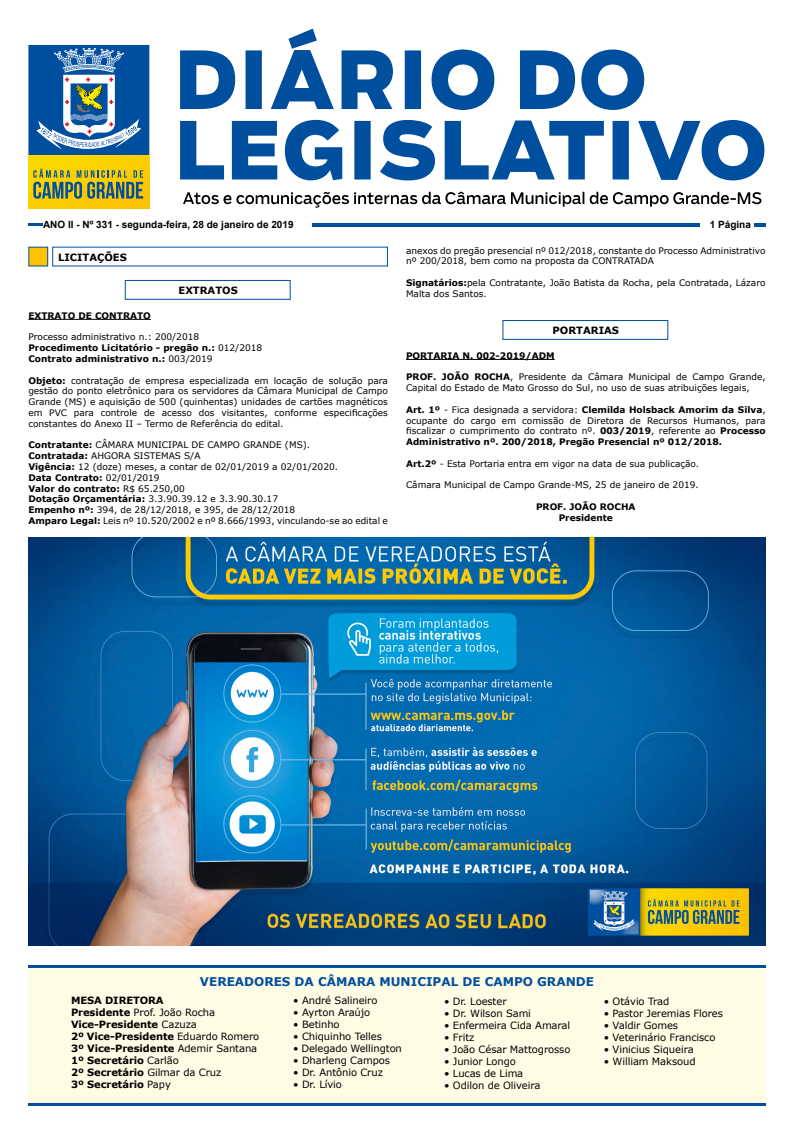
<style>
.page{position:relative;width:794px;height:1134px;background:#fff}
.page>*{position:absolute;margin:0;border:0;box-sizing:border-box;transform-origin:0 0}
.t1{font:700 12px "Verdana";color:#004f9f}
.t2{font:10px "Verdana";letter-spacing:-.01em;color:#000}
.t3{font:700 10px/12px "Verdana";letter-spacing:-.01em;color:#000}
.t4{font:700 10px "Arial";color:#000}
.t5{font:9px/10.8px "Verdana";color:#000}
.t6{font:700 9px/10.8px "Verdana";color:#000}
.s1{font-weight:400}
.s2{font-weight:700}
</style>
<div class="page">
<svg style="left:180px;top:29px;width:584px;height:151px"></svg>
<svg style="left:183px;top:192px;width:578px;height:16px"></svg>
<div style="left:29px;top:155px;width:120px;height:53px;background:#fcd000"></div>
<svg style="left:33px;top:169px;width:110px;height:30px"></svg>
<svg style="left:28px;top:45px;width:121px;height:110px;background:#3e77ae"></svg>
<hr style="left:28px;top:223px;width:14px;height:3px;background:#004f9f">
<hr style="left:312px;top:223px;width:388px;height:3px;background:#004f9f">
<svg style="left:754px;top:223px;width:11px;height:3px"></svg>
<div style="left:28px;top:965px;width:737px;height:138px;background:#fffce5"></div>
<hr style="left:28px;top:965px;width:737px;height:3px;background:#004f9f">
<hr style="left:28px;top:1103px;width:737px;height:3px;background:#004f9f">
<div style="left:28px;top:247px;width:20px;height:19px;background:#fdc300"></div>
<div style="left:125px;top:280px;width:166px;height:20px;background:#fff;border:1px solid #004f9f"></div>
<hr style="left:28px;top:319px;width:123px;height:1px;background:#000">
<hr style="left:406px;top:359px;width:149px;height:1px;background:#000">
<div style="left:502px;top:320px;width:166px;height:20px;background:#fff;border:1px solid #004f9f"></div>
<img style="left:28px;top:538px;width:737px;height:408px">
<p class="t4" style="left:43px;top:218px;width:252px">ANO II - Nº 331 - segunda-feira, 28 de janeiro de 2019</p>
<p class="t4" style="left:710px;top:218px;width:43px">1 Página</p>
<p class="t3" style="left:58px;top:251px;width:70px">LICITAÇÕES</p>
<p class="t3" style="left:178px;top:284px;width:61px">EXTRATOS</p>
<p class="t6" style="left:28px;top:310px;width:124px">EXTRATO DE CONTRATO</p>
<p class="t6" style="left:28px;top:331px;width:235px"><span class="s1">Processo administrativo n.: 200/2018<br></span>Procedimento Licitatório - pregão n.: <span class="s1">012/2018<br></span>Contrato administrativo n.: <span class="s1">003/2019</span></p>
<p class="t5" style="left:28px;top:375px;width:361px;text-align:justify"><span class="s2">Objeto:</span> contratação de empresa especializada em locação de solução para gestão do ponto eletrônico para os servidores da Câmara Municipal de Campo Grande (MS) e aquisição de 500 (quinhentas) unidades de cartões magnéticos em PVC para controle de acesso dos visitantes, conforme especificações constantes do Anexo II – Termo de Referência do edital.</p>
<p class="t5" style="left:28px;top:440px;width:361px"><span class="s2">Contratante:</span> CÂMARA MUNICIPAL DE CAMPO GRANDE (MS).<br><span class="s2">Contratada:</span> AHGORA SISTEMAS S/A<br><span class="s2">Vigência:</span> 12 (doze) meses, a contar de 02/01/2019 a 02/01/2020.<br><span class="s2">Data Contrato:</span> 02/01/2019<br><span class="s2">Valor do contrato:</span> R$ 65.250,00<br><span class="s2">Dotação Orçamentária:</span> 3.3.90.39.12 e 3.3.90.30.17<br><span class="s2">Empenho nº:</span> 394, de 28/12/2018, e 395, de 28/12/2018<br><span class="s2">Amparo Legal:</span> Leis nº 10.520/2002 e nº 8.666/1993, vinculando-se ao edital e</p>
<p class="t5" style="left:406px;top:245px;width:361px">anexos do pregão presencial nº 012/2018, constante do Processo Administrativo nº 200/2018, bem como na proposta da CONTRATADA</p>
<p class="t5" style="left:406px;top:277px;width:361px"><span class="s2">Signatários:</span>pela Contratante, João Batista da Rocha, pela Contratada, Lázaro<br>Malta dos Santos.</p>
<p class="t3" style="left:552px;top:324px;width:68px">PORTARIAS</p>
<p class="t6" style="left:406px;top:350px;width:150px">PORTARIA N. 002-2019/ADM</p>
<p class="t5" style="left:406px;top:372px;width:361px"><span class="s2">PROF. JOÃO ROCHA</span>, Presidente da Câmara Municipal de Campo Grande,<br>Capital do Estado de Mato Grosso do Sul, no uso de suas atribuições legais,</p>
<p class="t5" style="left:406px;top:404px;width:361px;text-align:justify"><span class="s2">Art. 1º</span> - Fica designada a servidora: <span class="s2">Clemilda Holsback Amorim da Silva</span>, ocupante do cargo em comissão de Diretora de Recursos Humanos, para fiscalizar o cumprimento do contrato nº. <span class="s2">003/2019</span>, referente ao <span class="s2">Processo Administrativo nº. 200/2018, Pregão Presencial nº 012/2018.</span></p>
<p class="t5" style="left:406px;top:458px;width:295px"><span class="s2">Art.2º</span> - Esta Portaria entra em vigor na data de sua publicação.</p>
<p class="t5" style="left:406px;top:480px;width:294px">Câmara Municipal de Campo Grande-MS, 25 de janeiro de 2019.</p>
<p class="t6" style="left:536px;top:501px;width:101px;text-align:center">PROF. JOÃO ROCHA<br>Presidente</p>
<h1 class="t1" style="left:200px;top:973px;width:395px">VEREADORES DA CÂMARA MUNICIPAL DE CAMPO GRANDE</h1>
<p class="t3" style="left:71px;top:994px;width:190px">MESA DIRETORA<br>Presidente <span class="s1">Prof. João Rocha<br></span>Vice-Presidente <span class="s1">Cazuza<br></span>2º Vice-Presidente <span class="s1">Eduardo Romero<br></span>3º Vice-Presidente <span class="s1">Ademir Santana<br></span>1º Secretário <span class="s1">Carlão<br></span>2º Secretário <span class="s1">Gilmar da Cruz<br></span>3º Secretário <span class="s1">Papy</span></p>
<p class="t2" style="left:293px;top:994px;width:86px">• André Salineiro</p>
<p class="t2" style="left:444px;top:994px;width:64px">• Dr. Loester</p>
<p class="t2" style="left:444px;top:1006px;width:88px">• Dr. Wilson Sami</p>
<p class="t2" style="left:444px;top:1018px;width:128px">• Enfermeira Cida Amaral</p>
<p class="t2" style="left:444px;top:1030px;width:32px">• Fritz</p>
<p class="t2" style="left:444px;top:1042px;width:128px">• João César Mattogrosso</p>
<p class="t2" style="left:444px;top:1054px;width:73px">• Junior Longo</p>
<p class="t2" style="left:444px;top:1066px;width:81px">• Lucas de Lima</p>
<p class="t2" style="left:444px;top:1078px;width:98px">• Odilon de Oliveira</p>
<p class="t2" style="left:293px;top:1006px;width:78px">• Ayrton Araújo</p>
<p class="t2" style="left:293px;top:1018px;width:48px">• Betinho</p>
<p class="t2" style="left:293px;top:1030px;width:90px">• Chiquinho Telles</p>
<p class="t2" style="left:293px;top:1042px;width:110px">• Delegado Wellington</p>
<p class="t2" style="left:293px;top:1054px;width:98px">• Dharleng Campos</p>
<p class="t2" style="left:293px;top:1066px;width:91px">• Dr. Antônio Cruz</p>
<p class="t2" style="left:293px;top:1078px;width:50px">• Dr. Lívio</p>
<p class="t2" style="left:604px;top:994px;width:67px">• Otávio Trad</p>
<p class="t2" style="left:604px;top:1006px;width:121px">• Pastor Jeremias Flores</p>
<p class="t2" style="left:604px;top:1018px;width:76px">• Valdir Gomes</p>
<p class="t2" style="left:604px;top:1030px;width:113px">• Veterinário Francisco</p>
<p class="t2" style="left:604px;top:1042px;width:91px">• Vinicius Siqueira</p>
<p class="t2" style="left:604px;top:1054px;width:93px">• William Maksoud</p>
</div>
